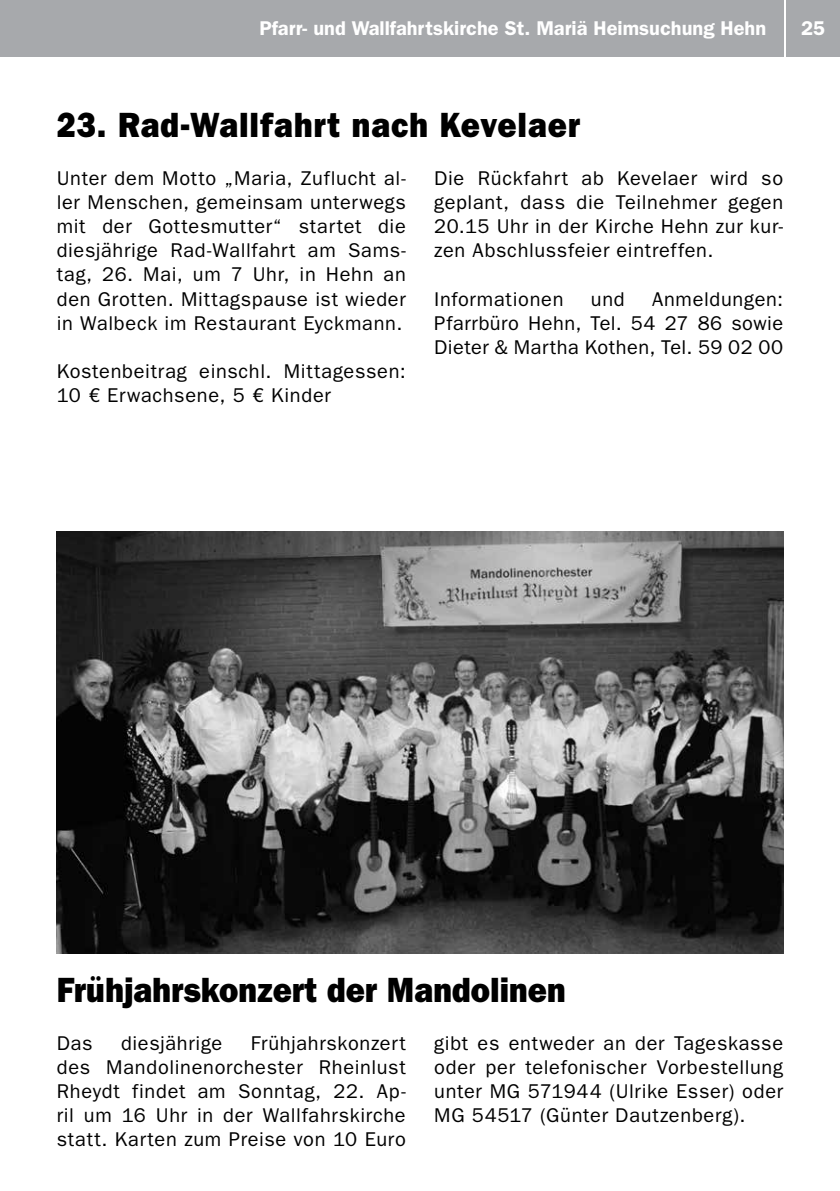
<style>
.page{position:relative;width:840px;height:1191px;background:#fff}
.page>*{position:absolute;margin:0;border:0;box-sizing:border-box;transform-origin:0 0}
.t1{font:800 35.2px "Franklin Gothic LT";letter-spacing:.005em;color:#000;scale:.91 1}
.t2{font:800 35.2px "Franklin Gothic LT";letter-spacing:.03em;color:#000;scale:.91 1}
.t3{font:20px/24px "Franklin Gothic LT";letter-spacing:.035em;color:#000;text-align:justify}
.t4{font:600 20px "Franklin Gothic LT";color:#fff}
</style>
<div class="page">
<div style="left:0;top:0;width:782px;height:57px;background:#a7a9ac"></div>
<div style="left:785px;top:0;width:54px;height:57px;background:#a7a9ac"></div>
<img style="left:57px;top:532px;width:725px;height:421px">
<p class="t4" style="left:259px;top:17px;width:508px">Pfarr- und Wallfahrtskirche St. Mariä Heimsuchung Hehn</p>
<p class="t4" style="left:800px;top:17px;width:25px">25</p>
<h1 class="t2" style="left:57px;top:105px;width:576px">23. Rad-Wallfahrt nach Kevelaer</h1>
<p class="t3" style="left:57px;top:167px;width:350px">Unter dem Motto „Maria, Zuflucht al&shy;ler Menschen, gemeinsam unterwegs mit der Gottesmutter“ startet die diesjährige Rad-Wallfahrt am Sams&shy;tag, 26. Mai, um 7 Uhr, in Hehn an den Grotten. Mittagspause ist wieder in Walbeck im Restaurant Eyckmann.</p>
<p class="t3" style="left:57px;top:359px;width:350px">Kostenbeitrag einschl. Mittagessen:<br>10 € Erwachsene, 5 € Kinder</p>
<p class="t3" style="left:434px;top:167px;width:350px">Die Rückfahrt ab Kevelaer wird so geplant, dass die Teilnehmer gegen 20.15 Uhr in der Kirche Hehn zur kur&shy;zen Abschlussfeier eintreffen.</p>
<p class="t3" style="left:434px;top:287px;width:131px">Informationen</p>
<p class="t3" style="left:590px;top:287px;width:35px">und</p>
<p class="t3" style="left:434px;top:287px;width:350px;text-indent:218px">Anmeldungen:<br>Pfarrbüro Hehn, Tel. 54 27 86 sowie Dieter &amp; Martha Kothen, Tel. 59 02 00</p>
<h1 class="t1" style="left:57px;top:969px;width:560px">Frühjahrskonzert der Mandolinen</h1>
<p class="t3" style="left:57px;top:1031px;width:37px">Das</p>
<p class="t3" style="left:121px;top:1031px;width:103px">diesjährige</p>
<p class="t3" style="left:57px;top:1031px;width:350px;text-indent:194px">Frühjahrskonzert des Mandolinenorchester Rheinlust Rheydt findet am Sonntag, 22. Ap&shy;ril um 16 Uhr in der Wallfahrskirche statt. Karten zum Preise von 10 Euro</p>
<p class="t3" style="left:434px;top:1031px;width:350px">gibt es entweder an der Tageskasse oder per telefonischer Vorbestellung unter MG 571944 (Ulrike Esser) oder MG 54517 (Günter Dautzenberg).</p>
</div>
